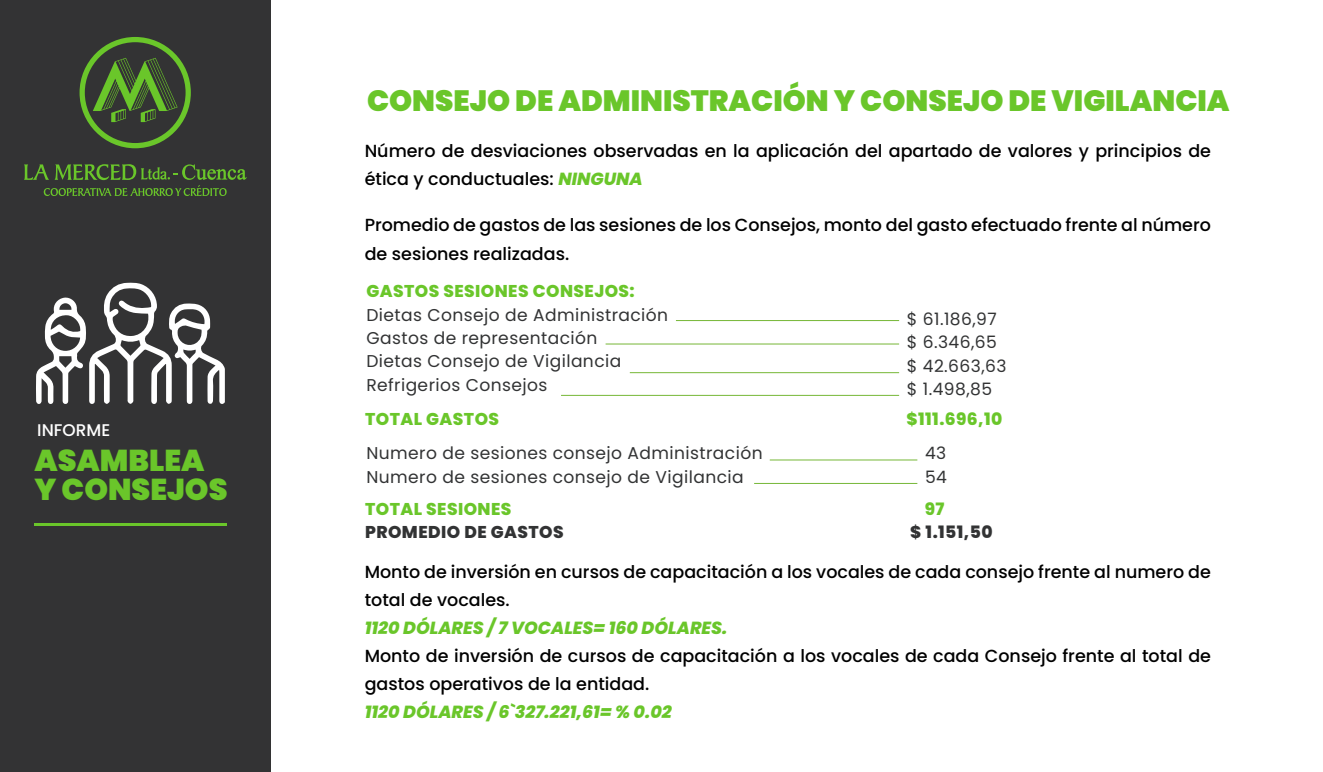
<style>
.page{position:relative;width:1323px;height:772px;background:#fff}
.page>*{position:absolute;margin:0;border:0;box-sizing:border-box;transform-origin:0 0}
.t1{font:900 30.1px/28.5px "Poppins";color:#6ac62a}
.t2{font:900 29.31px "Poppins";color:#6ac62a}
.t3{font:500 17.5px/28.5px "Poppins";color:#000}
.t4{font:italic 800 17.5px "Poppins";color:#6ac62a}
.t5{font:17.06px/23.4px "Poppins";letter-spacing:.025em;color:#323334}
.t6{font:800 17.06px "Poppins";letter-spacing:.025em;color:#6ac62a}
.t7{font:800 17.06px "Poppins";letter-spacing:.025em;color:#323334}
.t8{font:500 16.89px "Poppins";color:#fff}
.s1{font-weight:800;font-style:italic;color:#6ac62a}
</style>
<div class="page">
<div style="left:0;top:0;width:270px;height:772px;background:#333334"></div>
<svg style="left:80px;top:37px;width:111px;height:111px"></svg>
<svg style="left:24px;top:164px;width:223px;height:32px"></svg>
<hr style="left:34px;top:523px;width:193px;height:3px;background:#6ac62a">
<svg style="left:36px;top:282px;width:189px;height:122px"></svg>
<hr style="left:676px;top:320px;width:223px;height:1px;background:#76b737">
<hr style="left:606px;top:344px;width:293px;height:1px;background:#76b737">
<hr style="left:630px;top:372px;width:269px;height:1px;background:#76b737">
<hr style="left:561px;top:395px;width:338px;height:1px;background:#76b737">
<hr style="left:770px;top:460px;width:147px;height:1px;background:#76b737">
<hr style="left:754px;top:483px;width:163px;height:1px;background:#76b737">
<p class="t8" style="left:37px;top:420px;width:74px">INFORME</p>
<h1 class="t1" style="left:35px;top:446px;width:194px">ASAMBLEA<br>Y CONSEJOS</h1>
<h2 class="t2" style="left:367px;top:83px;width:864px">CONSEJO DE ADMINISTRACIÓN Y CONSEJO DE VIGILANCIA</h2>
<p class="t3" style="left:365px;top:137px;width:848px">Número de desviaciones observadas en la aplicación del apartado de valores y principios de ética y conductuales: <span class="s1">NINGUNA</span></p>
<p class="t3" style="left:365px;top:211px;width:848px">Promedio de gastos de las sesiones de los Consejos, monto del gasto efectuado frente al número de sesiones realizadas.</p>
<p class="t6" style="left:366px;top:281px;width:270px">GASTOS SESIONES CONSEJOS:</p>
<p class="t5" style="left:366px;top:303px;width:303px">Dietas Consejo de Administración<br>Gastos de representación<br>Dietas Consejo de Vigilancia<br>Refrigerios Consejos</p>
<p class="t5" style="left:907px;top:307px;width:101px">$ 61.186,97 $ 6.346,65 $ 42.663,63 $ 1.498,85</p>
<p class="t6" style="left:365px;top:409px;width:136px">TOTAL GASTOS</p>
<p class="t6" style="left:907px;top:409px;width:97px">$111.696,10</p>
<p class="t5" style="left:366px;top:441px;width:398px">Numero de sesiones consejo Administración<br>Numero de sesiones consejo de Vigilancia</p>
<p class="t5" style="left:925px;top:441px;width:23px">43<br>54</p>
<p class="t6" style="left:365px;top:499px;width:148px">TOTAL SESIONES</p>
<p class="t6" style="left:925px;top:499px;width:21px">97</p>
<p class="t7" style="left:365px;top:522px;width:200px">PROMEDIO DE GASTOS</p>
<p class="t7" style="left:910px;top:522px;width:84px">$ 1.151,50</p>
<p class="t3" style="left:365px;top:557px;width:848px;line-height:28px">Monto de inversión en cursos de capacitación a los vocales de cada consejo frente al numero de total de vocales.</p>
<p class="t4" style="left:365px;top:617px;width:364px">1120 DÓLARES / 7 VOCALES= 160 DÓLARES.</p>
<p class="t3" style="left:365px;top:641px;width:848px;line-height:28px">Monto de inversión de cursos de capacitación a los vocales de cada Consejo frente al total de gastos operativos de la entidad.</p>
<p class="t4" style="left:365px;top:701px;width:309px">1120 DÓLARES / 6`327.221,61= % 0.02</p>
</div>
